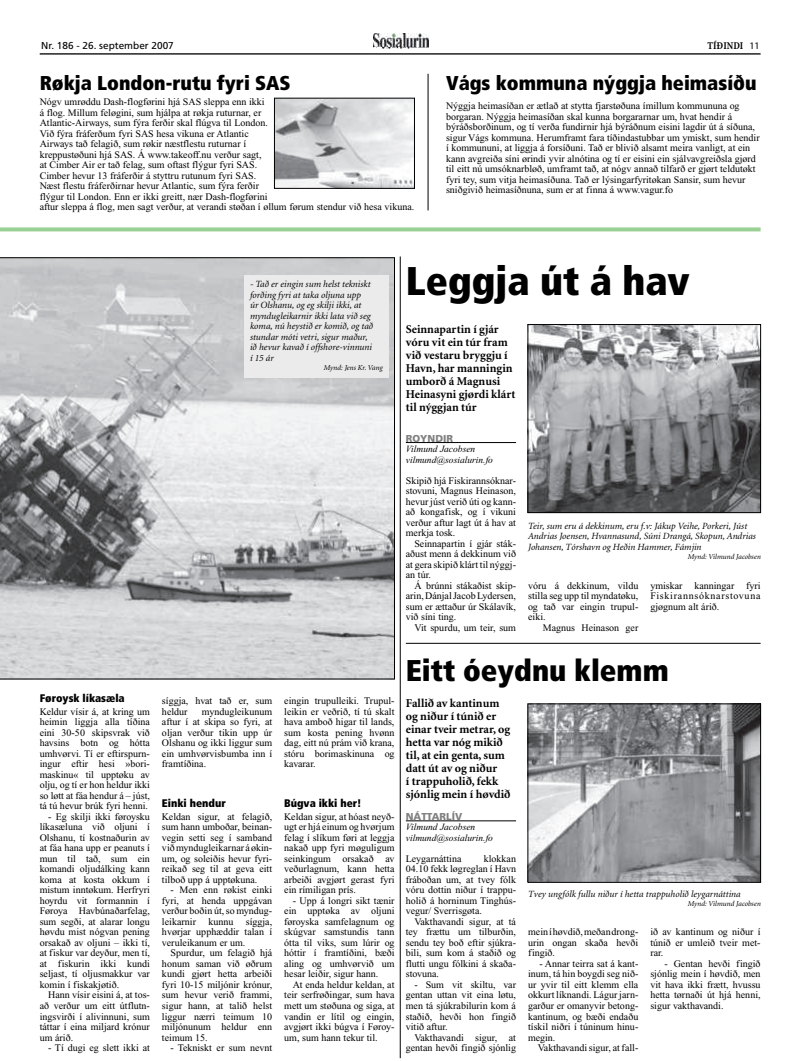
<style>
.page{position:relative;width:789px;height:1061px;background:#fff}
.page>*{position:absolute;margin:0;border:0;box-sizing:border-box;transform-origin:0 0}
.t1{font:900 condensed 40px "Frutiger";color:#000}
.t2{font:900 condensed 30px "Frutiger";color:#000}
.t3{font:900 condensed 20px "Frutiger";color:#000}
.t4{font:700 12px/13px "Minion";color:#000}
.t5{font:900 condensed 11px "Frutiger";color:#000}
.t6{font:700 condensed 10.5px "Minion";color:#000}
.t7{font:10px/10.5px "Times New Roman";color:#000;text-align:justify}
.t8{font:10px "Frutiger";color:#000}
.t9{font:900 10px "Frutiger";color:#808080}
.t10{font:italic 9.5px/10.5px "Minion";color:#000}
.t11{font:italic 9.5px/10.5px "Times New Roman";color:#000}
.t12{font:italic 7.5px "Minion";color:#000}
.s1{font-family:"Myriad";font-weight:400;font-stretch:normal;font-size:10px}
</style>
<div class="page">
<hr style="left:40px;top:53px;width:720px;height:2px;background:#000">
<img style="left:373px;top:34px;width:55px;height:15px">
<svg style="left:0;top:227px;width:760px;height:4px;background:#a4d49e"></svg>
<hr style="left:405px;top:442px;width:110px;height:1px;background:#000">
<svg style="left:0;top:257px;width:394px;height:422px;background:#bfc0c2"></svg>
<img style="left:529px;top:326px;width:229px;height:184px">
<div style="left:527px;top:324px;width:233px;height:188px;border:1px solid #000"></div>
<hr style="left:405px;top:820px;width:110px;height:1px;background:#000">
<img style="left:529px;top:705px;width:229px;height:175px">
<div style="left:527px;top:703px;width:233px;height:179px;border:1px solid #000"></div>
<div style="left:244px;top:275px;width:144px;height:103px;background:#ebebeb"></div>
<hr style="left:400px;top:256px;width:1px;height:801px;background:#000">
<hr style="left:405px;top:643px;width:355px;height:1px;background:#000">
<img style="left:276px;top:100px;width:136px;height:86px">
<hr style="left:427px;top:74px;width:1px;height:136px;background:#000">
<p class="t8" style="left:41px;top:40px;width:134px">Nr. 186 - 26. september 2007</p>
<p class="t6" style="left:707px;top:40px;width:53px">tíðindi <span class="s1">11</span></p>
<h3 class="t3" style="left:40px;top:70px;width:252px">Røkja London-rutu fyri SAS</h3>
<p class="t7" style="left:40px;top:97px;width:376px;text-align:left">Nógv umrøddu Dash-flogførini hjá SAS sleppa enn ikki<br>á flog. Millum feløgini, sum hjálpa at røkja ruturnar, er<br>Atlantic-Airways, sum fýra ferðir skal flúgva til London.<br>Við fýra fráferðum fyri SAS hesa vikuna er Atlantic<br>Airways tað felagið, sum røkir næstflestu ruturnar í<br>kreppustøðuni hjá SAS. Á www.takeoff.nu verður sagt,<br>at Cimber Air er tað felag, sum oftast flýgur fyri SAS.<br>Cimber hevur 13 fráferðir á styttru rutunum fyri SAS.<br>Næst flestu fráferðirnar hevur Atlantic, sum fýra ferðir<br>flýgur til London. Enn er ikki greitt, nær Dash-flogførini<br>aftur sleppa á flog, men sagt verður, at verandi støðan í øllum førum stendur við hesa vikuna.</p>
<h3 class="t3" style="left:446px;top:70px;width:312px">Vágs kommuna nýggja heimasíðu</h3>
<p class="t7" style="left:446px;top:101px;width:315px;text-align:left">Nýggja heimasíðan er ætlað at stytta fjarstøðuna ímillum kommununa og borgaran. Nýggja heimasíðan skal kunna borgararnar um, hvat hendir á býráðsborðinum, og tí verða fundirnir hjá býráðnum eisini lagdir út á síðuna, sigur Vágs kommuna. Herumframt fara tíðindastubbar um ymiskt, sum hendir í kommununi, at liggja á forsíðuni. Tað er blivið alsamt meira vanligt, at ein kann avgreiða síni ørindi yvir alnótina og tí er eisini ein sjálvavgreiðsla gjørd til eitt nú umsóknarbløð, umframt tað, at nógv annað tilfarð er gjørt teldutøkt fyri tey, sum vitja heimasíðuna. Tað er lýsingarfyritøkan Sansir, sum hevur sniðgivið heimasíðnuna, sum er at finna á www.vagur.fo</p>
<p class="t5" style="left:40px;top:691px;width:86px">Føroysk líkasæla</p>
<p class="t7" style="left:40px;top:706px;width:112px">Keldur vísir á, at kring um heimin liggja alla tíðina eini 30-50 skipsvrak við havsins botn og hótta umhvørvi. Tí er eftirspurn&shy;ingur eftir hesi »bori&shy;maskinu« til upptøku av olju, og tí er hon heldur ikki so løtt at fáa hendur á – júst, tá tú hevur brúk fyri henni.</p>
<p class="t7" style="left:40px;top:811px;width:112px;text-indent:9px">- Eg skilji ikki føroysku líkasæluna við oljuni í Olshanu, tí kostnaðurin av at fáa hana upp er peanuts í mun til tað, sum ein komandi oljudálking kann koma at kosta okkum í mistum inntøkum. Herfryri hoyrdu vit formannin í Føroya Havbúnaðarfelag, sum segði, at alarar longu høvdu mist nógvan pening orsakað av oljuni – ikki tí, at fiskur var deyður, men tí, at fiskurin ikki kundi seljast, tí oljusmakkur var komin í fiskakjøtið.</p>
<p class="t7" style="left:40px;top:989px;width:112px;text-indent:8px">Hann vísir eisini á, at tos&shy;að verður um eitt útflutn&shy;ingsvirði í alivinnuni, sum táttar í eina miljard krónur um árið.</p>
<p class="t7" style="left:48px;top:1042px;width:103px">- Tí dugi eg slett ikki at</p>
<p class="t10" style="left:249px;top:279px;width:124px">- Tað er eingin sum helst tekniskt forðing fyri at taka oljuna upp<br>úr Olshanu, og eg skilji ikki, at myndugleikarnir ikki lata við seg koma, nú heystið er komið, og tað stundar móti vetri, sigur maður, ið hevur kavað í offshore-vinnuni í 15 ár</p>
<p class="t12" style="left:323px;top:364px;width:60px">Mynd: Jens Kr. Vang</p>
<p class="t7" style="left:162px;top:695px;width:112px">síggja, hvat tað er, sum heldur</p>
<p class="t7" style="left:162px;top:706px;width:112px;text-indent:40px">myndugleikunum aftur í at skipa so fyri, at oljan verður tikin upp úr Olshanu og ikki liggur sum ein umhvørvisbumba inn í framtíðina.</p>
<p class="t5" style="left:162px;top:796px;width:65px">Einki hendur</p>
<p class="t7" style="left:162px;top:811px;width:112px">Keldan sigur, at felagið, sum hann umboðar, beinan&shy;vegin setti seg í samband við myndugleikarnar á økin&shy;um, og soleiðis hevur fyri&shy;reikað seg til at geva eitt tilboð upp á upptøkuna.</p>
<p class="t7" style="left:162px;top:884px;width:112px;text-indent:9px">- Men enn røkist einki fyri, at henda uppgávan verður boðin út, so myndug&shy;leikarnir kunnu síggja, hvørjar upphæddir talan í veruleikanum er um.</p>
<p class="t7" style="left:162px;top:947px;width:112px;text-indent:9px">Spurdur, um felagið hjá honum saman við øðrum kundi gjørt hetta arbeiði fyri 10-15 miljónir krónur, sum hevur verið frammi, sigur hann, at talið helst liggur nærri teimum 10 miljónunum heldur enn teimum 15.</p>
<p class="t7" style="left:170px;top:1042px;width:103px">- Tekniskt er sum nevnt</p>
<p class="t7" style="left:284px;top:695px;width:112px">eingin trupulleiki. Trupul&shy;leikin er veðrið, tí tú skalt hava amboð higar til lands, sum kosta pening hvønn dag, eitt nú prám við krana, stóru borimaskinuna og kavarar.</p>
<p class="t5" style="left:284px;top:796px;width:79px">Búgva ikki her!</p>
<p class="t7" style="left:284px;top:811px;width:112px">Keldan sigur, at hóast neyð&shy;ugt er hjá einum og hvørjum felag í slíkum føri at leggja nakað upp fyri møguligum seinkingum orsakað av veðurlagnum, kann hetta arbeiði avgjørt gerast fyri ein rímiligan prís.</p>
<p class="t7" style="left:284px;top:895px;width:112px;text-indent:9px">- Upp á longri sikt tænir ein upptøka av oljuni føroyska samfelagnum og skúgvar samstundis tann ótta til viks, sum lúrir og hóttir í framtíðini, bæði aling og umhvørvið um hesar leiðir, sigur hann.</p>
<p class="t7" style="left:284px;top:979px;width:112px;text-indent:9px">At enda heldur keldan, at teir serfrøðingar, sum hava mett um støðuna og siga, at vandin er lítil og eingin, avgjørt ikki búgva í Føroy&shy;um, sum hann tekur til.</p>
<h1 class="t1" style="left:405px;top:256px;width:285px">Leggja út á hav</h1>
<p class="t4" style="left:405px;top:323px;width:111px">Seinnapartin í gjár vóru vit ein túr fram við vestaru bryggju í<br>Havn, har manningin umborð á Magnusi<br>Heinasyni gjørdi klárt til nýggjan túr</p>
<p class="t9" style="left:405px;top:432px;width:49px">ROYNDIR</p>
<p class="t11" style="left:405px;top:443px;width:88px">Vilmund Jacobsen vilmund@sosialurin.fo</p>
<p class="t7" style="left:405px;top:475px;width:112px">Skipið hjá Fiskirannsóknar&shy;stovuni, Magnus Heinason, hevur júst verið úti og kann&shy;að kongafisk, og í vikuni verður aftur lagt út á hav at merkja tosk.</p>
<p class="t7" style="left:405px;top:538px;width:112px;text-indent:8px">Seinnapartin í gjár sták&shy;aðust menn á dekkinum við at gera skipið klárt til nýggj&shy;an túr.</p>
<p class="t7" style="left:405px;top:580px;width:112px;text-indent:8px">Á brúnni stákaðist skip&shy;arin, Dánjal Jacob Lydersen, sum er ættaður úr Skálavík, við síni ting.</p>
<p class="t7" style="left:414px;top:622px;width:103px">Vit spurdu, um teir, sum</p>
<p class="t10" style="left:527px;top:521px;width:229px">Teir, sum eru á dekkinum, eru f.v: Jákup Veihe, Porkeri, Júst<br>Andrias Joensen, Hvannasund, Súni Drangá, Skopun, Andrias<br>Johansen, Tórshavn og Heðin Hammer, Fámjin</p>
<p class="t12" style="left:687px;top:553px;width:75px">Mynd: Vilmund Jacobsen</p>
<p class="t7" style="left:527px;top:580px;width:112px">vóru á dekkinum, vildu stilla seg upp til myndatøku, og tað var eingin trupul&shy;eiki.</p>
<p class="t7" style="left:542px;top:622px;width:97px">Magnus Heinason ger</p>
<p class="t7" style="left:650px;top:580px;width:112px">ymiskar kanningar fyri Fiskirannsóknarstovuna gjøgnum alt árið.</p>
<h2 class="t2" style="left:405px;top:651px;width:264px">Eitt óeydnu klemm</h2>
<p class="t4" style="left:405px;top:696px;width:106px">Fallið av kantinum og niður í túnið er einar tveir metrar, og hetta var nóg mikið til, at ein genta, sum datt út av og niður<br>í trappuholið, fekk sjónlig mein í høvdið</p>
<p class="t9" style="left:405px;top:810px;width:58px">NÁTTARLÍV</p>
<p class="t11" style="left:405px;top:821px;width:88px">Vilmund Jacobsen vilmund@sosialurin.fo</p>
<p class="t7" style="left:405px;top:853px;width:57px">Leygarnáttina</p>
<p class="t7" style="left:405px;top:853px;width:112px;text-indent:78px">klokkan 04.10 fekk løgreglan í Havn fráboðan um, at tvey fólk vóru dottin niður í trappu&shy;holið á horninum Tinghús&shy;vegur/ Sverrisgøta.</p>
<p class="t7" style="left:405px;top:916px;width:112px;text-indent:9px">Vakthavandi sigur, at tá tey frættu um tilburðin, sendu tey boð eftir sjúkra&shy;bili, sum kom á staðið og flutti ungu fólkini á skaða&shy;stovuna.</p>
<p class="t7" style="left:405px;top:979px;width:112px;text-indent:9px">- Sum vit skiltu, var gentan uttan vit eina løtu, men tá sjúkrabilurin kom á staðið, hevði hon fingið vitið aftur.</p>
<p class="t7" style="left:405px;top:1031px;width:112px;text-align:right">Vakthavandi sigur, at gentan hevði fingið sjónlig</p>
<p class="t10" style="left:527px;top:888px;width:214px">Tvey ungfólk fullu niður í hetta trappuholið leygarnáttina</p>
<p class="t12" style="left:687px;top:900px;width:75px">Mynd: Vilmund Jacobsen</p>
<p class="t7" style="left:527px;top:926px;width:112px">mein í høvdið, meðan drong&shy;urin ongan skaða hevði fingið.</p>
<p class="t7" style="left:527px;top:958px;width:112px;text-indent:11px">- Annar teirra sat á kant&shy;inum, tá hin boygdi seg nið&shy;ur yvir til eitt klemm ella okkurt líknandi. Lágur jarn&shy;garður er omanyvir betong&shy;kantinum, og bæði endaðu tískil niðri í túninum hinu&shy;megin.</p>
<p class="t7" style="left:537px;top:1042px;width:102px">Vakthavandi sigur, at fall-</p>
<p class="t7" style="left:650px;top:926px;width:112px">ið av kantinum og niður í túnið er umleið tveir met&shy;rar.</p>
<p class="t7" style="left:650px;top:958px;width:112px;text-indent:14px">- Gentan hevði fingið sjónlig mein í høvdið, men vit hava ikki frætt, hvussu hetta tørnaði út hjá henni, sigur vakthavandi.</p>
</div>
